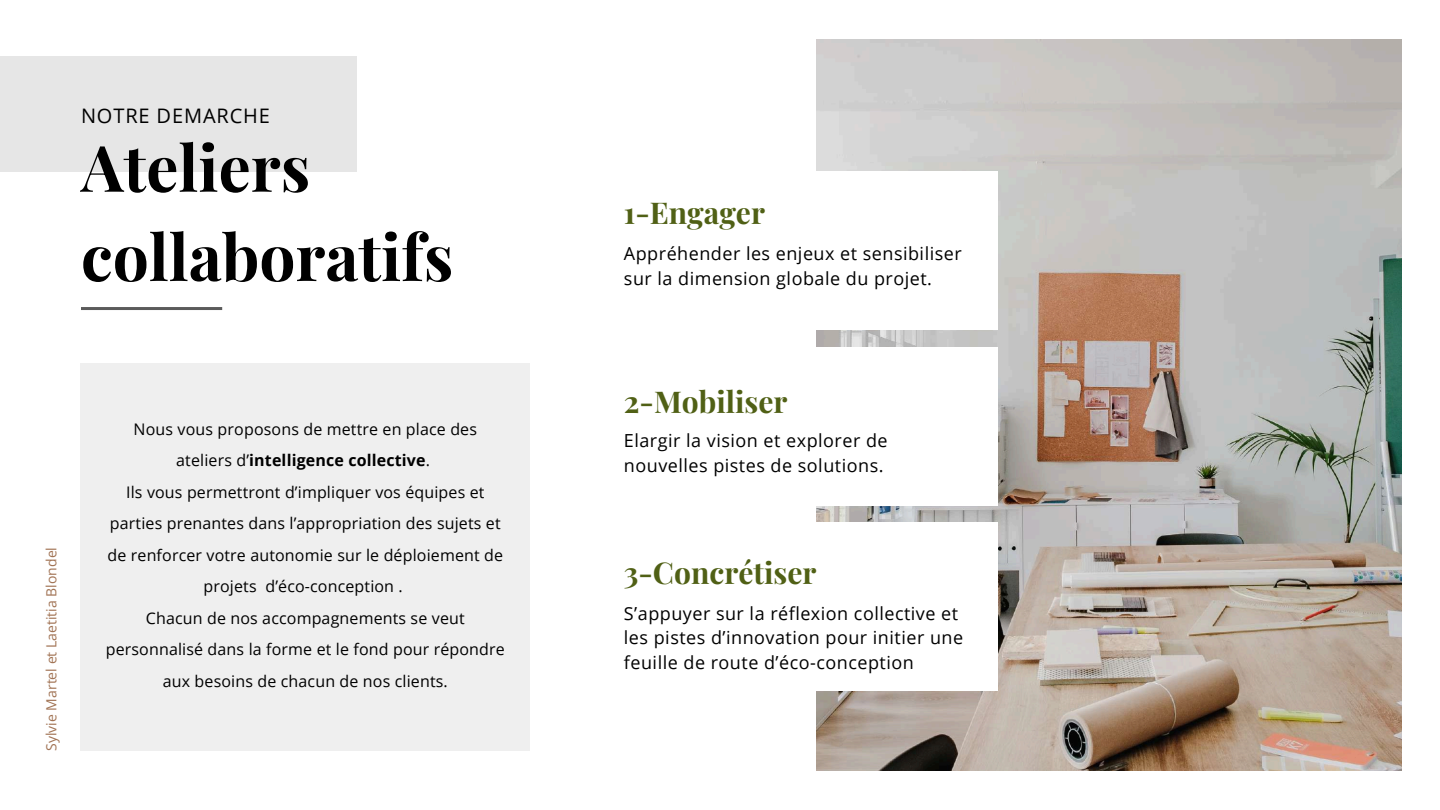
<style>
.page{position:relative;width:1440px;height:810px;background:#fff}
.page>*{position:absolute;margin:0;border:0;box-sizing:border-box;transform-origin:0 0}
.t1{font:700 64px/89.2px "Playfair Display";color:#000}
.t2{font:700 30px "Playfair Display";color:#506015}
.t3{font:20px "Open Sans";letter-spacing:.045em;color:#000}
.t4{font:18px/24.8px "Open Sans";letter-spacing:.03em;color:#000}
.t5{font:16px/31.5px "Open Sans";letter-spacing:.01em;color:#000;text-align:center}
.t6{font:14px "Open Sans";color:#a17354}
.s1{font-weight:700}
</style>
<div class="page">
<img style="left:817px;top:40px;width:584px;height:730px">
<div style="left:0;top:56px;width:357px;height:116px;background:#e6e6e6"></div>
<div style="left:81px;top:363px;width:449px;height:387px;background:#efefef"></div>
<div style="left:603px;top:172px;width:395px;height:158px;background:#fff"></div>
<div style="left:603px;top:347px;width:395px;height:158px;background:#fff"></div>
<div style="left:603px;top:522px;width:395px;height:169px;background:#fff"></div>
<hr style="left:81px;top:307px;width:141px;height:3px;background:#5b5b5b">
<p class="t3" style="left:81px;top:102px;width:191px">NOTRE DEMARCHE</p>
<h1 class="t1" style="left:81px;top:121px;width:374px">Ateliers collaboratifs</h1>
<p class="t6" style="left:42px;top:751px;width:205px;rotate:-90deg">Sylvie Martel et Laetitia Blondel</p>
<p class="t5" style="left:106px;top:413px;width:401px">Nous vous proposons de mettre en place des ateliers d’<span class="s1">intelligence collective</span>.<br>Ils vous permettront d’impliquer vos équipes et parties prenantes dans l’appropriation des sujets et de renforcer votre autonomie sur le déploiement de projets d’éco-conception .<br>Chacun de nos accompagnements se veut personnalisé dans la forme et le fond pour répondre aux besoins de chacun de nos clients.</p>
<h2 class="t2" style="left:624px;top:192px;width:143px">1-Engager</h2>
<p class="t4" style="left:624px;top:240px;width:339px">Appréhender les enjeux et sensibiliser sur la dimension globale du projet.</p>
<h2 class="t2" style="left:624px;top:380px;width:165px">2-Mobiliser</h2>
<p class="t4" style="left:624px;top:428px;width:265px">Elargir la vision et explorer de nouvelles pistes de solutions.</p>
<h2 class="t2" style="left:624px;top:552px;width:194px">3-Concrétiser</h2>
<p class="t4" style="left:624px;top:600px;width:341px">S’appuyer sur la réflexion collective et les pistes d’innovation pour initier une feuille de route d’éco-conception</p>
</div>
